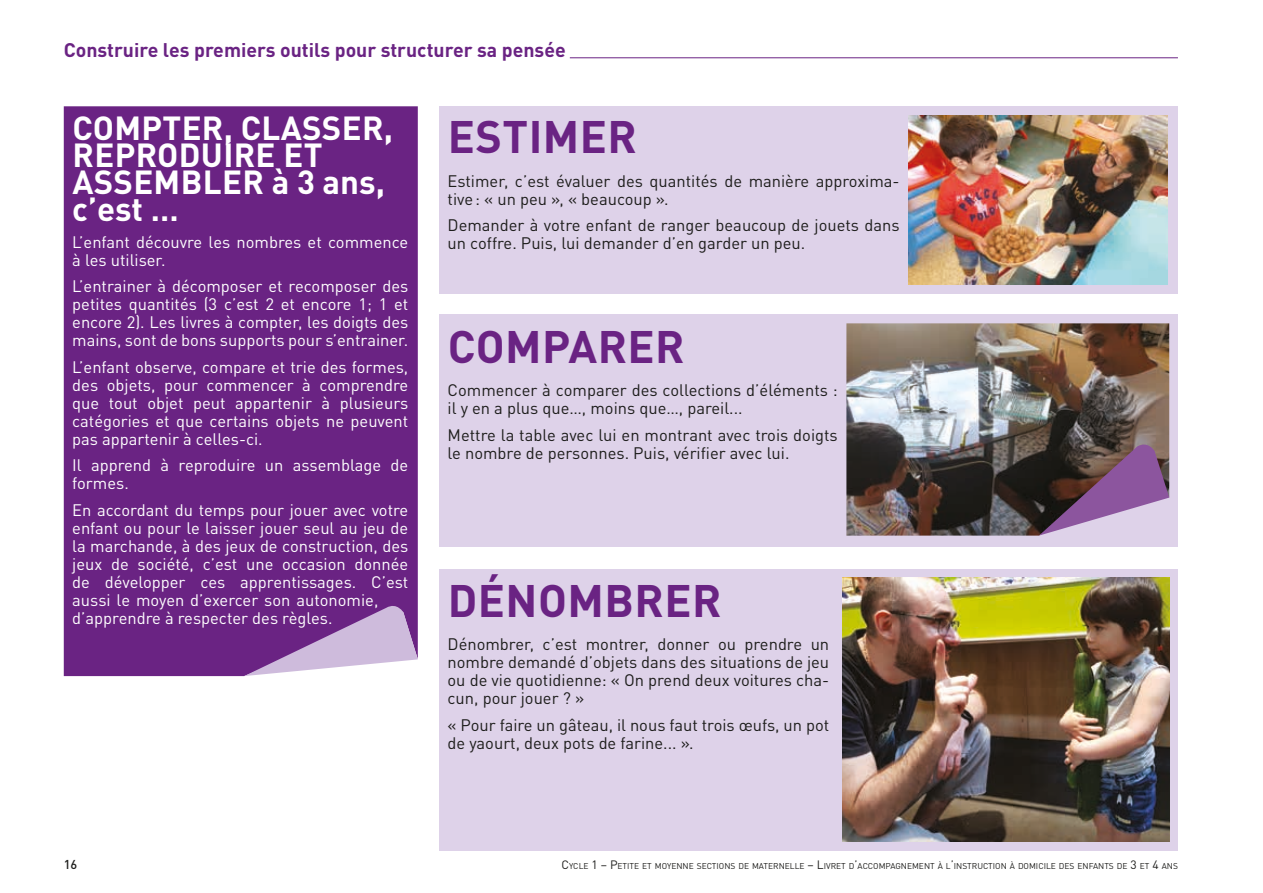
<style>
.page{position:relative;width:1263px;height:893px;background:#fff}
.page>*{position:absolute;margin:0;border:0;box-sizing:border-box;transform-origin:0 0}
.Titre_bloc_verbe{font:700 45px "DINOT";letter-spacing:.01em;color:#6a2383}
.Titre_bloc_age_Blanc{font:700 33px/27px "DINOT";letter-spacing:.01em;color:#fff}
.t1{font:700 19.5px "DINOT";color:#6a2383}
.Txt_normal{font:16.5px/18px "DINOT";color:#fff}
.Txt_normal-2{font:16.5px/18px "DINOT";color:#1d1d1b}
.t2{font:500 12.75px "DINOT";color:#1d1d1b}
.t3{font:8.4px "DINOT";color:#1d1d1b}
.s1{font-size:12px}
</style>
<div class="page">
<hr style="left:570px;top:57px;width:608px;height:1px;background:#6a2383">
<div style="left:64px;top:106px;width:354px;height:570px;background:#6a2383"></div>
<div style="left:439px;top:315px;width:739px;height:232px;background:#ded2e9"></div>
<div style="left:439px;top:106px;width:739px;height:187px;background:#ded2e9"></div>
<div style="left:439px;top:568px;width:739px;height:282px;background:#ded2e9"></div>
<img style="left:908px;top:115px;width:259px;height:170px">
<img style="left:846px;top:323px;width:323px;height:213px">
<img style="left:842px;top:577px;width:327px;height:265px">
<svg style="left:1039px;top:440px;width:130px;height:96px"></svg>
<svg style="left:244px;top:602px;width:174px;height:74px;background:#a278b4"></svg>
<p class="t1" style="left:64px;top:38px;width:503px">Construire les premiers outils pour structurer sa pensée</p>
<p class="Titre_bloc_age_Blanc" style="left:72px;top:114px;width:322px">COMPTER, CLASSER,<br>REPRODUIRE ET<br>ASSEMBLER à 3 ans, c’est …</p>
<p class="Txt_normal" style="left:72px;top:232px;width:337px">L’enfant découvre les nombres et commence à les utiliser.</p>
<p class="Txt_normal" style="left:72px;top:277px;width:338px;text-align:justify">L’entrainer à décomposer et recomposer des petites quantités (3 c’est 2 et encore 1; 1 et encore 2). Les livres à compter, les doigts des mains, sont de bons supports pour s’entrainer.</p>
<p class="Txt_normal" style="left:72px;top:357px;width:338px;text-align:justify">L’enfant observe, compare et trie des formes, des objets, pour commencer à comprendre que tout objet peut appartenir à plusieurs catégories et que certains objets ne peuvent pas appartenir à celles-ci.</p>
<p class="Txt_normal" style="left:72px;top:456px;width:337px">Il apprend à reproduire un assemblage de formes.</p>
<p class="Txt_normal" style="left:72px;top:500px;width:338px">En accordant du temps pour jouer avec votre enfant ou pour le laisser jouer seul au jeu de la marchande, à des jeux de construction, des jeux de société, c’est une occasion donnée de développer ces apprentissages. C’est aussi le moyen d’exercer son autonomie, d’apprendre à respecter des règles.</p>
<p class="Titre_bloc_verbe" style="left:448px;top:108px;width:191px">ESTIMER</p>
<p class="Txt_normal-2" style="left:448px;top:172px;width:453px">Estimer, c’est évaluer des quantités de manière approxima&shy;tive: « un peu », « beaucoup ».</p>
<p class="Txt_normal-2" style="left:448px;top:216px;width:453px">Demander à votre enfant de ranger beaucoup de jouets dans un coffre. Puis, lui demander d’en garder un peu.</p>
<p class="Titre_bloc_verbe" style="left:448px;top:317px;width:238px">COMPARER</p>
<p class="Txt_normal-2" style="left:448px;top:381px;width:392px">Commencer à comparer des collections d’éléments : il y en a plus que…, moins que…, pareil...</p>
<p class="Txt_normal-2" style="left:448px;top:426px;width:392px">Mettre la table avec lui en montrant avec trois doigts le nombre de personnes. Puis, vérifier avec lui.</p>
<p class="Titre_bloc_verbe" style="left:448px;top:571px;width:275px">DÉNOMBRER</p>
<p class="Txt_normal-2" style="left:448px;top:635px;width:383px;text-align:justify">Dénombrer, c’est montrer, donner ou prendre un nombre demandé d’objets dans des situations de jeu ou de vie quotidienne: « On prend deux voitures cha&shy;cun, pour jouer ? »</p>
<p class="Txt_normal-2" style="left:448px;top:715px;width:383px">« Pour faire un gâteau, il nous faut trois œufs, un pot de yaourt, deux pots de farine... ».</p>
<p class="t2" style="left:64px;top:856px;width:15px">16</p>
<p class="t3" style="left:561px;top:860px;width:618px"><span class="s1">C</span>YCLE <span class="s1">1 – P</span>ETITE ET MOYENNE SECTIONS DE MATERNELLE <span class="s1">– L</span>IVRET D<span class="s1">’</span>ACCOMPAGNEMENT À L<span class="s1">’</span>INSTRUCTION À DOMICILE DES ENFANTS DE <span class="s1">3</span> ET <span class="s1">4</span> ANS</p>
</div>
